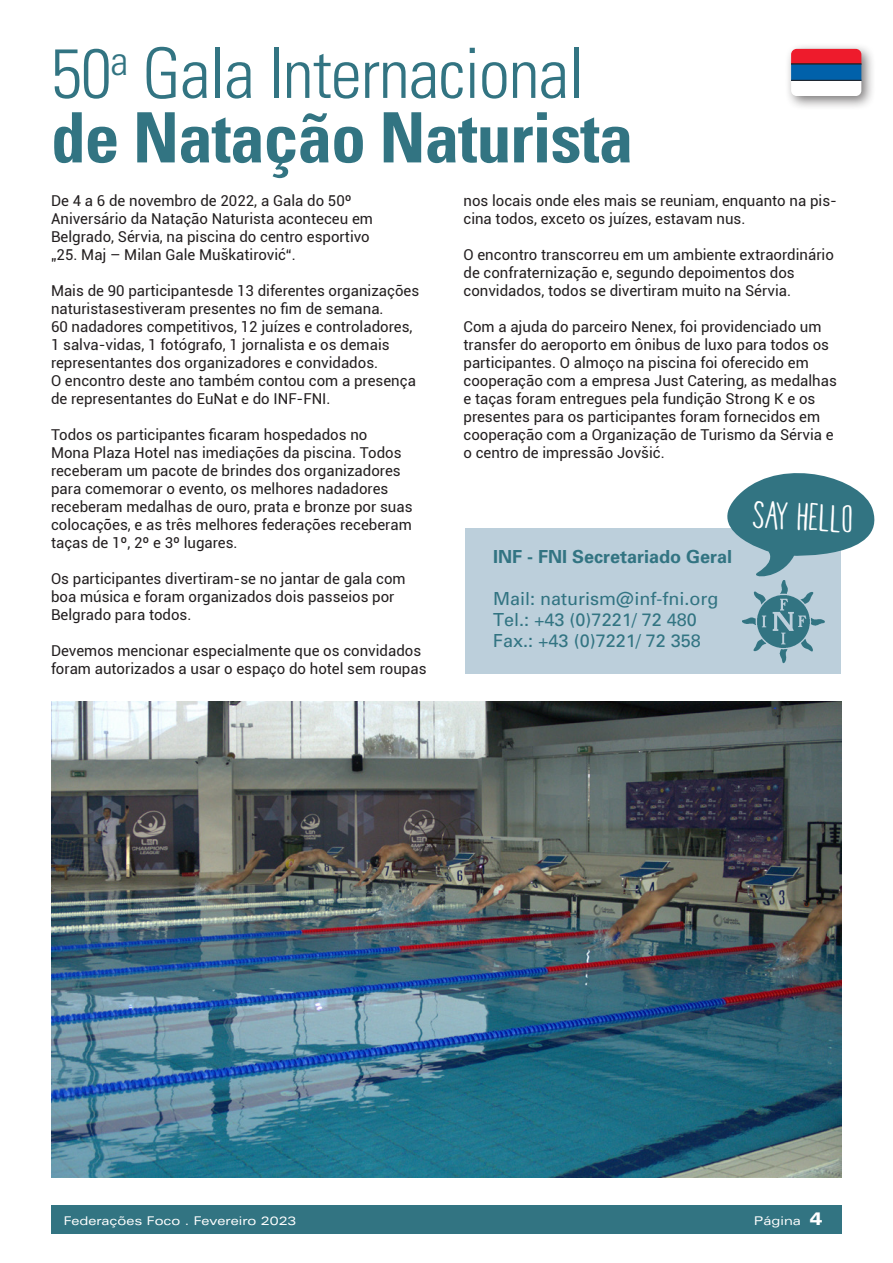
<style>
.page{position:relative;width:893px;height:1263px;background:#fff}
.page>*{position:absolute;margin:0;border:0;box-sizing:border-box;transform-origin:0 0}
.Standard_Artikel_Tex{font:300 condensed 69.45px/64.5px "Univers";letter-spacing:-.015em;color:#327482}
.Bold{font:37.2px "Malam";color:#fff;scale:1.05 1}
.Fließtext{font:18px/21px "Univers";color:#327482}
.Fließtext-2{font:700 18px "Univers";color:#327482}
.t1{font:15px/18px "Roboto";color:#231f20}
.t2{font:expanded 12px "Univers";color:#fff}
.s1{font-weight:700}
.s2{font-weight:900;font-size:18px}
</style>
<div class="page">
<div style="left:51px;top:1205px;width:791px;height:29px;background:#327482"></div>
<div style="left:466px;top:528px;width:375px;height:146px;background:#bccfdb"></div>
<svg style="left:727px;top:473px;width:148px;height:108px"></svg>
<img style="left:743px;top:581px;width:82px;height:82px">
<div style="left:784px;top:42px;width:92px;height:69px;background:#231f20;opacity:.6"></div>
<svg style="left:791px;top:49px;width:70px;height:47px"></svg>
<img style="left:51px;top:702px;width:791px;height:476px">
<p class="Standard_Artikel_Tex" style="left:51px;top:41px;width:584px">50<sup>a</sup> Gala Internacional <span class="s1">de Natação Naturista</span></p>
<p class="t1" style="left:51px;top:191px;width:323px">De 4 a 6 de novembro de 2022, a Gala do 50º Aniversário da Natação Naturista aconteceu em Belgrado, Sérvia, na piscina do centro esportivo „25. Maj – Milan Gale Muškatirović“.</p>
<p class="t1" style="left:51px;top:281px;width:370px">Mais de 90 participantesde 13 diferentes organizações naturistasestiveram presentes no fim de semana.<br>60 nadadores competitivos, 12 juízes e controladores, 1 salva-vidas, 1 fotógrafo, 1 jornalista e os demais representantes dos organizadores e convidados.<br>O encontro deste ano também contou com a presença de representantes do EuNat e do INF-FNI.</p>
<p class="t1" style="left:51px;top:425px;width:363px">Todos os participantes ficaram hospedados no<br>Mona Plaza Hotel nas imediações da piscina. Todos receberam um pacote de brindes dos organizadores para comemorar o evento, os melhores nadadores receberam medalhas de ouro, prata e bronze por suas colocações, e as três melhores federações receberam taças de 1º, 2º e 3º lugares.</p>
<p class="t1" style="left:51px;top:569px;width:356px">Os participantes divertiram-se no jantar de gala com boa música e foram organizados dois passeios por<br>Belgrado para todos.</p>
<p class="t1" style="left:51px;top:641px;width:377px">Devemos mencionar especialmente que os convidados foram autorizados a usar o espaço do hotel sem roupas</p>
<p class="t1" style="left:463px;top:191px;width:375px">nos locais onde eles mais se reuniam, enquanto na pis&shy;cina todos, exceto os juízes, estavam nus.</p>
<p class="t1" style="left:463px;top:245px;width:372px">O encontro transcorreu em um ambiente extraordinário de confraternização e, segundo depoimentos dos convidados, todos se divertiram muito na Sérvia.</p>
<p class="t1" style="left:463px;top:317px;width:375px">Com a ajuda do parceiro Nenex, foi providenciado um transfer do aeroporto em ônibus de luxo para todos os participantes. O almoço na piscina foi oferecido em cooperação com a empresa Just Catering, as medalhas e taças foram entregues pela fundição Strong K e os presentes para os participantes foram fornecidos em cooperação com a Organização de Turismo da Sérvia e o centro de impressão Jovšić.</p>
<p class="Bold" style="left:754px;top:500px;width:97px;rotate:3deg">SAY HELLO</p>
<p class="Fließtext-2" style="left:493px;top:546px;width:241px">INF - FNI Secretariado Geral</p>
<p class="Fließtext" style="left:493px;top:588px;width:227px">Mail: naturism@inf-fni.org</p>
<p class="Fließtext" style="left:493px;top:609px;width:209px">Tel.: +43 (0)7221/ 72 480<br>Fax.: +43 (0)7221/ 72 358</p>
<p class="t2" style="left:64px;top:1214px;width:234px">Federações Foco . Fevereiro 2023</p>
<p class="t2" style="left:754px;top:1214px;width:70px">Página <span class="s2">4</span></p>
</div>
